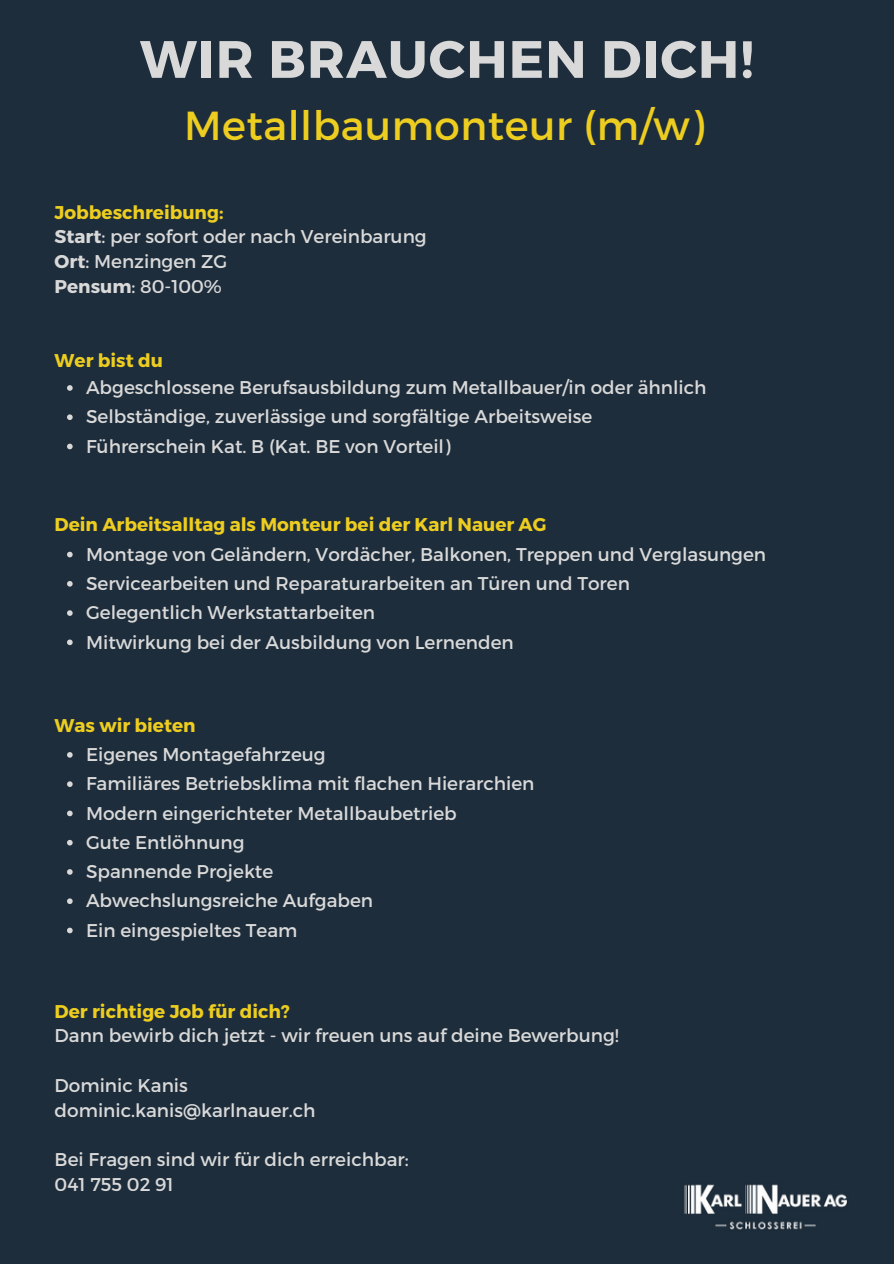
<style>
.page{position:relative;width:894px;height:1264px;background:#fff}
.page>*{position:absolute;margin:0;border:0;box-sizing:border-box;transform-origin:0 0}
.t1{font:700 52.5px "Montserrat";letter-spacing:.02em;color:#d9d9d9}
.t2{font:40.5px "Montserrat";letter-spacing:.01em;color:#edcd1f}
.t3{font:18.45px "Montserrat";color:#d9d9d9}
.t4{font:700 18.45px "Montserrat";color:#edcd1f}
.s1{font-weight:700}
</style>
<div class="page">
<div style="left:0;top:0;width:893px;height:1263px;background:#1e2d3b"></div>
<svg style="left:67px;top:385px;width:6px;height:6px"></svg>
<svg style="left:67px;top:414px;width:6px;height:6px"></svg>
<svg style="left:67px;top:443px;width:6px;height:6px"></svg>
<svg style="left:67px;top:551px;width:6px;height:6px"></svg>
<svg style="left:67px;top:581px;width:6px;height:5px"></svg>
<svg style="left:67px;top:610px;width:6px;height:6px"></svg>
<svg style="left:67px;top:639px;width:6px;height:6px"></svg>
<svg style="left:67px;top:752px;width:6px;height:5px"></svg>
<svg style="left:67px;top:781px;width:6px;height:6px"></svg>
<svg style="left:67px;top:810px;width:6px;height:6px"></svg>
<svg style="left:67px;top:839px;width:6px;height:6px"></svg>
<svg style="left:67px;top:869px;width:6px;height:5px"></svg>
<svg style="left:67px;top:898px;width:6px;height:6px"></svg>
<svg style="left:67px;top:927px;width:6px;height:6px"></svg>
<img style="left:684px;top:1184px;width:163px;height:46px">
<h1 class="t1" style="left:140px;top:25px;width:615px">WIR BRAUCHEN DICH!</h1>
<h2 class="t2" style="left:184px;top:99px;width:521px">Metallbaumonteur (m/w)</h2>
<p class="t4" style="left:55px;top:200px;width:170px">Jobbeschreibung:</p>
<p class="t3" style="left:55px;top:225px;width:373px"><span class="s1">Start</span>: per sofort oder nach Vereinbarung</p>
<p class="t3" style="left:55px;top:249px;width:174px"><span class="s1">Ort</span>: Menzingen ZG</p>
<p class="t3" style="left:55px;top:274px;width:169px"><span class="s1">Pensum</span>: 80-100%</p>
<h3 class="t4" style="left:55px;top:348px;width:110px">Wer bist du</h3>
<p class="t3" style="left:86px;top:375px;width:622px">Abgeschlossene Berufsausbildung zum Metallbauer/in oder ähnlich</p>
<p class="t3" style="left:86px;top:405px;width:507px">Selbständige, zuverlässige und sorgfältige Arbeitsweise</p>
<p class="t3" style="left:86px;top:434px;width:366px">Führerschein Kat. B (Kat. BE von Vorteil)</p>
<h3 class="t4" style="left:55px;top:513px;width:493px">Dein Arbeitsalltag als Monteur bei der Karl Nauer AG</h3>
<p class="t3" style="left:86px;top:542px;width:681px">Montage von Geländern, Vordächer, Balkonen, Treppen und Verglasungen</p>
<p class="t3" style="left:86px;top:571px;width:545px">Servicearbeiten und Reparaturarbeiten an Türen und Toren</p>
<p class="t3" style="left:86px;top:600px;width:290px">Gelegentlich Werkstattarbeiten</p>
<p class="t3" style="left:86px;top:630px;width:429px">Mitwirkung bei der Ausbildung von Lernenden</p>
<h3 class="t4" style="left:55px;top:713px;width:142px">Was wir bieten</h3>
<p class="t3" style="left:86px;top:742px;width:241px">Eigenes Montagefahrzeug</p>
<p class="t3" style="left:86px;top:771px;width:450px">Familiäres Betriebsklima mit flachen Hierarchien</p>
<p class="t3" style="left:86px;top:801px;width:372px">Modern eingerichteter Metallbaubetrieb</p>
<p class="t3" style="left:86px;top:830px;width:160px">Gute Entlöhnung</p>
<p class="t3" style="left:86px;top:859px;width:189px">Spannende Projekte</p>
<p class="t3" style="left:86px;top:888px;width:288px">Abwechslungsreiche Aufgaben</p>
<p class="t3" style="left:86px;top:918px;width:213px">Ein eingespieltes Team</p>
<p class="t4" style="left:55px;top:999px;width:236px">Der richtige Job für dich?</p>
<p class="t3" style="left:55px;top:1023px;width:565px">Dann bewirb dich jetzt - wir freuen uns auf deine Bewerbung!</p>
<p class="t3" style="left:55px;top:1073px;width:135px">Dominic Kanis</p>
<p class="t3" style="left:55px;top:1098px;width:262px">dominic.kanis@karlnauer.ch</p>
<p class="t3" style="left:55px;top:1147px;width:355px">Bei Fragen sind wir für dich erreichbar:</p>
<p class="t3" style="left:55px;top:1172px;width:121px">041 755 02 91</p>
</div>
